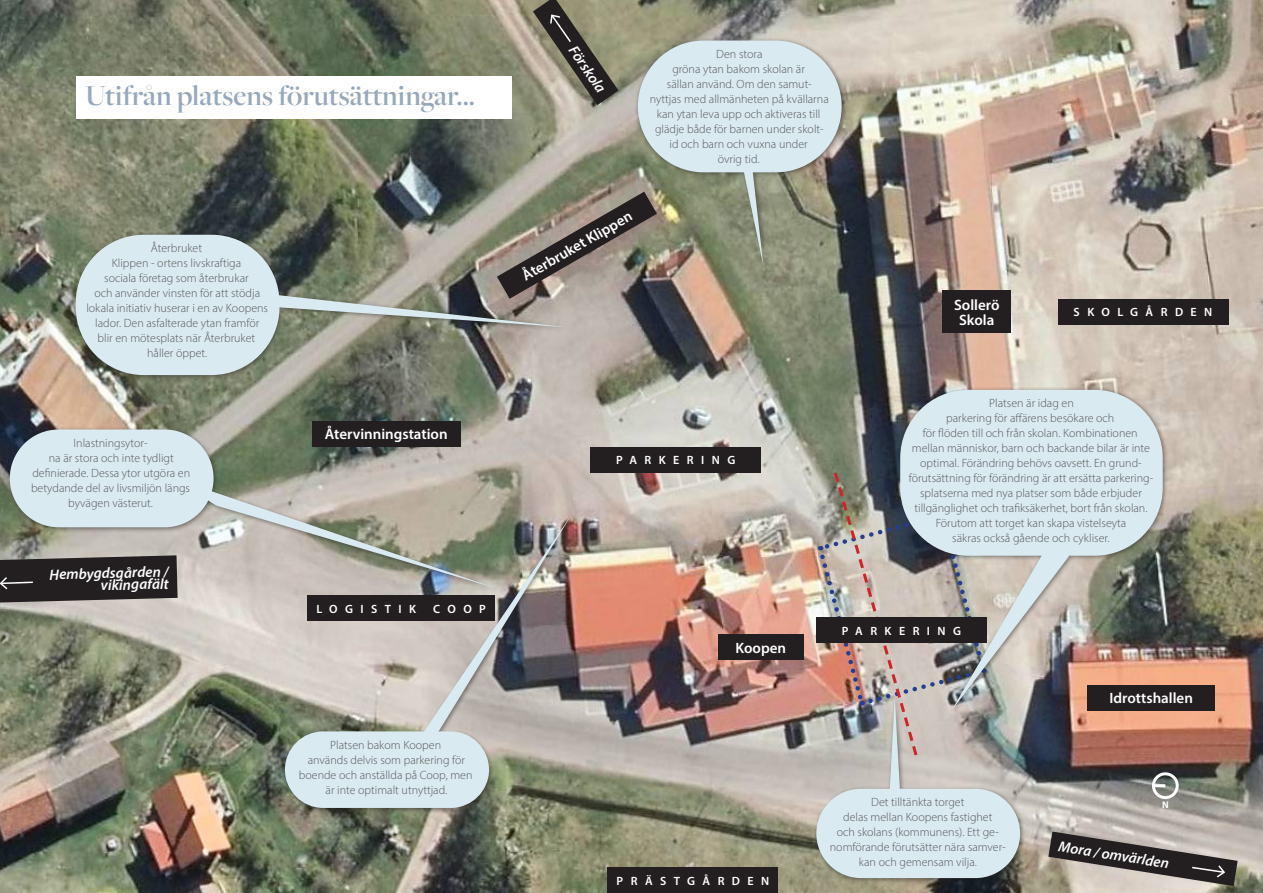
<style>
.page{position:relative;width:1263px;height:893px;background:#fff}
.page>*{position:absolute;margin:0;border:0;box-sizing:border-box;transform-origin:0 0}
.underrubrik{font:600 30px "Freight Big Pro";color:#96a8bb}
.Bygnad_Illustrations{font:600 15px "Myriad Pro";color:#fff}
.Förklaring_illustrat{font:italic 600 15px "Myriad Pro";color:#fff}
.Bröd{font:300 12px/15px "Myriad Pro";color:#57585a;text-align:center}
.Plats_illustrationsp{font:600 12px "Myriad Pro";letter-spacing:.62em;color:#fff}
.t1{font:12px "Myriad Pro";letter-spacing:.32em;color:#a8a9ad}
.Plats_illustrationsp-2{font:700 9.6px "Myriad Pro";color:#fff}
</style>
<div class="page">
<img style="left:0;top:0;width:1263px;height:893px">
<div style="left:1058px;top:299px;width:170px;height:25px;background:#231f20"></div>
<div style="left:591px;top:447px;width:170px;height:25px;background:#231f20"></div>
<div style="left:608px;top:867px;width:170px;height:26px;background:#231f20"></div>
<div style="left:943px;top:290px;width:68px;height:43px;background:#231f20"></div>
<div style="left:718px;top:634px;width:85px;height:26px;background:#231f20"></div>
<div style="left:1087px;top:685px;width:128px;height:26px;background:#231f20"></div>
<div style="left:312px;top:421px;width:149px;height:25px;background:#231f20"></div>
<svg style="left:533px;top:0;width:85px;height:105px;background:#7a7666"></svg>
<svg style="left:1048px;top:831px;width:189px;height:55px;background:#7e7873"></svg>
<div style="left:282px;top:511px;width:296px;height:303px;background:#231f20;opacity:.5"></div>
<div style="left:285px;top:731px;width:204px;height:77px;background:#daeaf1;border-radius:38px"></div>
<div style="left:635px;top:37px;width:212px;height:234px;background:#231f20;opacity:.5"></div>
<svg style="left:736px;top:172px;width:27px;height:94px;background:#939987"></svg>
<div style="left:638px;top:41px;width:204px;height:131px;background:#daeaf1;border-radius:66px"></div>
<div style="left:897px;top:387px;width:272px;height:328px;background:#231f20;opacity:.5"></div>
<div style="left:900px;top:390px;width:263px;height:166px;background:#daeaf1;border-radius:68px"></div>
<div style="left:73px;top:232px;width:499px;height:149px;background:#231f20;opacity:.5"></div>
<svg style="left:231px;top:192px;width:426px;height:135px;background:#7b7b70"></svg>
<div style="left:76px;top:235px;width:203px;height:140px;background:#daeaf1;border-radius:68px"></div>
<div style="left:7px;top:426px;width:493px;height:167px;background:#231f20;opacity:.5"></div>
<svg style="left:0;top:478px;width:572px;height:282px;background:#9d9c92"></svg>
<div style="left:10px;top:429px;width:204px;height:98px;background:#daeaf1;border-radius:49px"></div>
<div style="left:1152px;top:772px;width:27px;height:27px;border:3px solid #fff;border-radius:50%"></div>
<svg style="left:1153px;top:784px;width:12px;height:3px"></svg>
<div style="left:77px;top:77px;width:435px;height:42px;background:#fff"></div>
<div style="left:813px;top:696px;width:213px;height:188px;background:#231f20;opacity:.5"></div>
<img style="left:817px;top:469px;width:252px;height:355px">
<div style="left:816px;top:789px;width:204px;height:89px;background:#daeaf1;border-radius:45px"></div>
<div style="left:816px;top:618px;width:170px;height:25px;background:#231f20"></div>
<p class="underrubrik" style="left:85px;top:76px;width:391px">Utifrån platsens förutsättningar...</p>
<p class="t1" style="left:85px;top:83px;width:86px">BAKGRUND</p>
<p class="Bröd" style="left:86px;top:241px;width:183px">Återbruket<br>Klippen - ortens livskraftiga<br>sociala företag som återbrukar<br>och använder vinsten för att stödja lokala initiativ huserar i en av Koopens lador. Den asfalterade ytan framför blir en mötesplats när Återbruket håller öppet.</p>
<p class="Bröd" style="left:31px;top:435px;width:161px">Inlastningsytor-<br>na är stora och inte tydligt definierade. Dessa ytor utgöra en betydande del av livsmiljön längs byvägen västerut.</p>
<p class="Förklaring_illustrat" style="left:49px;top:565px;width:120px;rotate:-2deg">Hembygdsgården /</p>
<p class="Förklaring_illustrat" style="left:100px;top:576px;width:70px;rotate:-2deg">vikingafält</p>
<p class="Bygnad_Illustrations" style="left:325px;top:425px;width:124px">Återvinningstation</p>
<p class="Plats_illustrationsp" style="left:316px;top:601px;width:101px">LOGISTIK</p>
<p class="Plats_illustrationsp" style="left:433px;top:601px;width:54px">COOP</p>
<p class="Bröd" style="left:299px;top:737px;width:175px">Platsen bakom Koopen<br>används delvis som parkering för boende och anställda på Coop, men är inte optimalt utnyttjad.</p>
<p class="Förklaring_illustrat" style="left:580px;top:42px;width:55px;rotate:55deg">Förskola</p>
<p class="Bröd" style="left:650px;top:46px;width:180px">Den stora<br>gröna ytan bakom skolan är<br>sällan använd. Om den samut&shy;nyttjas med allmänheten på kvällarna kan ytan leva upp och aktiveras till glädje både för barnen under skolt&shy;id och barn och vuxna under<br>övrig tid.</p>
<p class="Bygnad_Illustrations" style="left:519px;top:268px;width:126px;rotate:-30deg">Återbruket Klippen</p>
<p class="Plats_illustrationsp" style="left:616px;top:452px;width:121px">PARKERING</p>
<p class="Bygnad_Illustrations" style="left:954px;top:295px;width:47px">Sollerö</p>
<p class="Bygnad_Illustrations" style="left:959px;top:310px;width:37px">Skola</p>
<p class="Plats_illustrationsp" style="left:1074px;top:304px;width:140px">SKOLGÅRDEN</p>
<p class="Bröd" style="left:909px;top:396px;width:246px">Platsen är idag en<br>parkering för affärens besökare och<br>för flöden till och från skolan. Kombinationen mellan människor, barn och backande bilar är inte optimal. Förändring behövs oavsett. En grund&shy;förutsättning för förändring är att ersätta parkering&shy;splatserna med nya platser som både erbjuder tillgänglighet och trafiksäkerhet, bort från skolan.<br>Förutom att torget kan skapa vistelseyta<br>säkras också gående och cykliser.</p>
<p class="Bygnad_Illustrations" style="left:735px;top:638px;width:52px">Koopen</p>
<p class="Plats_illustrationsp" style="left:842px;top:623px;width:121px">PARKERING</p>
<p class="Bygnad_Illustrations" style="left:1109px;top:689px;width:85px">Idrottshallen</p>
<p class="Plats_illustrationsp" style="left:616px;top:873px;width:154px">PRÄSTGÅRDEN</p>
<p class="Bröd" style="left:830px;top:795px;width:177px">Det tilltänkta torget<br>delas mellan Koopens fastighet<br>och skolans (kommunens). Ett ge&shy;nomförande förutsätter nära samver&shy;kan och gemensam vilja.</p>
<p class="Plats_illustrationsp-2" style="left:1162px;top:798px;width:8px">N</p>
<p class="Förklaring_illustrat" style="left:1060px;top:837px;width:113px;rotate:9deg">Mora / omvärlden</p>
</div>
